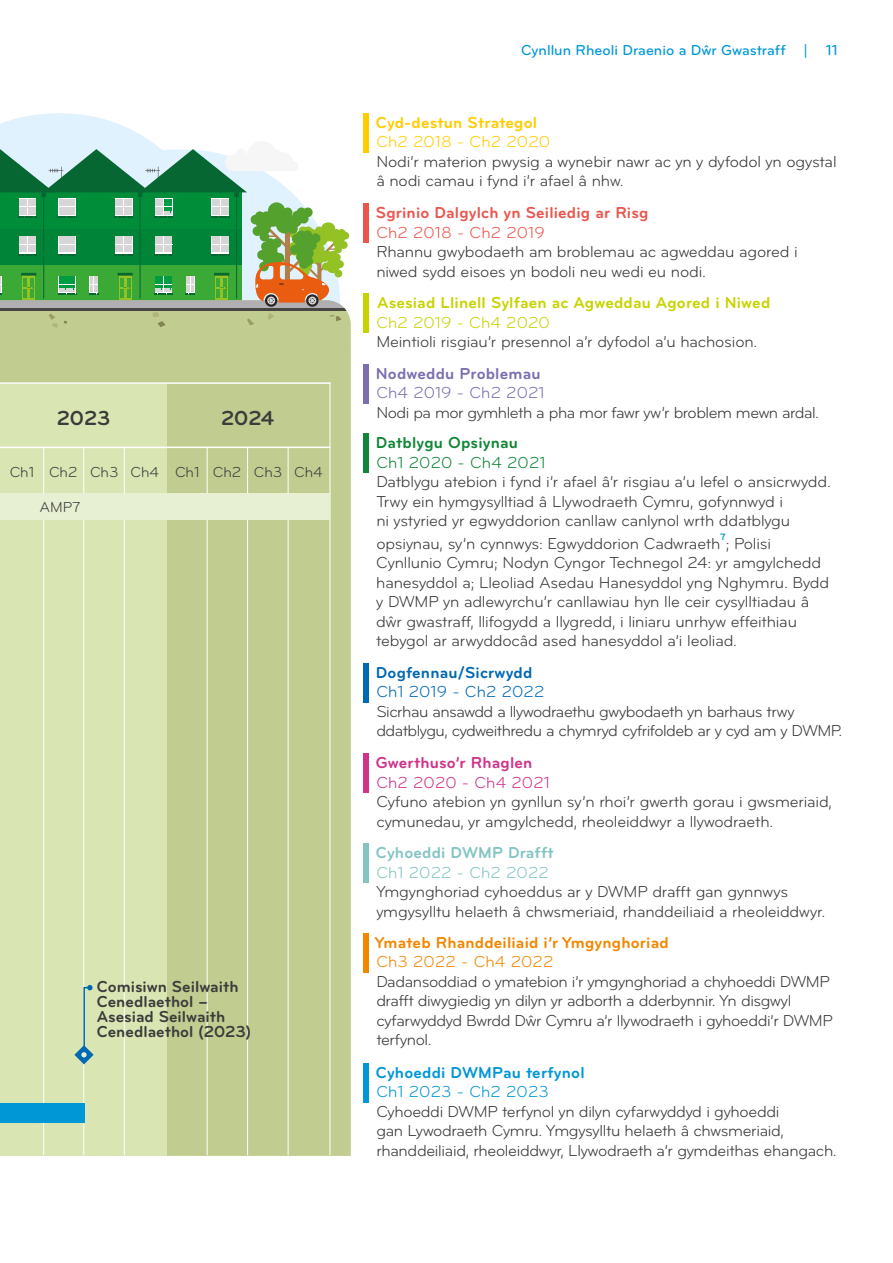
<style>
.page{position:relative;width:893px;height:1263px;background:#fff}
.page>*{position:absolute;margin:0;border:0;box-sizing:border-box;transform-origin:0 0}
.t1{font:21px "Bryant Pro Bold Alternate";letter-spacing:-.005em;color:#3c3c3b}
.t2{font:16.5px/19.5px "Bryant Pro";letter-spacing:-.01em;color:#3c3c3b}
.t3{font:16.5px/19.5px "Bryant Pro";letter-spacing:-.03em;color:#3c3c3b}
.t4{font:700 16.5px/15px "Bryant Pro";color:#3c3c3b}
.t5{font:700 16.5px "Bryant Pro";letter-spacing:.01em;color:#c8d300}
.t6{font:700 16.5px "Bryant Pro";letter-spacing:.01em;color:#f18700}
.t7{font:700 16.5px "Bryant Pro";letter-spacing:.01em;color:#ea564e}
.t8{font:700 16.5px "Bryant Pro";letter-spacing:.01em;color:#0097d7}
.t9{font:700 16.5px "Bryant Pro";letter-spacing:.01em;color:#fc0}
.t10{font:700 16.5px "Bryant Pro";letter-spacing:.01em;color:#0069b4}
.t11{font:700 16.5px "Bryant Pro";letter-spacing:.01em;color:#cf338a}
.t12{font:700 16.5px "Bryant Pro";letter-spacing:.01em;color:#84c5c3}
.t13{font:700 16.5px "Bryant Pro";letter-spacing:.01em;color:#7c6eb0}
.t14{font:700 16.5px "Bryant Pro";letter-spacing:.01em;color:#128637}
.t15{font:16.5px "Bryant Pro";letter-spacing:.01em;color:#fc0}
.t16{font:16.5px "Bryant Pro";letter-spacing:.01em;color:#7c6eb0}
.t17{font:16.5px "Bryant Pro";letter-spacing:.01em;color:#0069b4}
.t18{font:16.5px "Bryant Pro";letter-spacing:.01em;color:#cf338a}
.t19{font:16.5px "Bryant Pro";letter-spacing:.01em;color:#84c5c3}
.t20{font:16.5px "Bryant Pro";letter-spacing:.01em;color:#f18700}
.t21{font:16.5px "Bryant Pro";letter-spacing:.01em;color:#0097d7}
.t22{font:16.5px "Bryant Pro";letter-spacing:.01em;color:#128637}
.t23{font:16.5px "Bryant Pro";letter-spacing:.01em;color:#ea564e}
.t24{font:16.5px "Bryant Pro";letter-spacing:.01em;color:#c8d300}
.t25{font:500 15px "Bryant Pro";color:#0097d7}
.t26{font:15px "Bryant Pro";color:#3c3c3b}
.t27{font:700 9.6px "Bryant Pro";color:#0097d7}
</style>
<div class="page">
<svg style="left:0;top:113px;width:351px;height:234px"></svg>
<div style="left:0;top:347px;width:351px;height:809px;background:#c1cd90"></div>
<div style="left:0;top:384px;width:166px;height:772px;background:#d9e6b3"></div>
<hr style="left:0;top:447px;width:330px;height:1px;background:#fff">
<hr style="left:0;top:382px;width:330px;height:2px;background:#fff">
<hr style="left:43px;top:448px;width:1px;height:707px;background:#fff">
<hr style="left:207px;top:448px;width:1px;height:707px;background:#fff">
<hr style="left:83px;top:448px;width:1px;height:707px;background:#fff">
<hr style="left:247px;top:448px;width:1px;height:707px;background:#fff">
<hr style="left:124px;top:448px;width:1px;height:707px;background:#fff">
<hr style="left:288px;top:448px;width:1px;height:707px;background:#fff">
<hr style="left:330px;top:382px;width:1px;height:773px;background:#fff">
<div style="left:0;top:493px;width:330px;height:26px;background:#e8f0d3"></div>
<div style="left:364px;top:113px;width:5px;height:39px;background:#fc0"></div>
<div style="left:364px;top:364px;width:5px;height:39px;background:#7c6eb0"></div>
<div style="left:364px;top:663px;width:5px;height:39px;background:#0069b4"></div>
<div style="left:364px;top:753px;width:5px;height:39px;background:#cf338a"></div>
<div style="left:364px;top:843px;width:5px;height:39px;background:#84c5c3"></div>
<div style="left:364px;top:933px;width:5px;height:39px;background:#f18700"></div>
<div style="left:364px;top:1063px;width:5px;height:39px;background:#0097d7"></div>
<div style="left:364px;top:434px;width:5px;height:39px;background:#128637"></div>
<div style="left:364px;top:203px;width:5px;height:39px;background:#ea564e"></div>
<div style="left:364px;top:293px;width:5px;height:39px;background:#c8d300"></div>
<div style="left:0;top:1104px;width:84px;height:19px;background:#0097d7"></div>
<svg style="left:74px;top:985px;width:20px;height:79px"></svg>
<p class="t1" style="left:57px;top:405px;width:55px">2023</p>
<p class="t1" style="left:221px;top:405px;width:54px">2024</p>
<p class="t26" style="left:10px;top:463px;width:315px">Ch1 Ch2 Ch3 Ch4 Ch1 Ch2 Ch3 Ch4</p>
<p class="t26" style="left:39px;top:498px;width:43px">AMP7</p>
<p class="t4" style="left:97px;top:979px;width:156px">Comisiwn Seilwaith<br>Cenedlaethol –<br>Asesiad Seilwaith<br>Cenedlaethol (2023)</p>
<p class="t25" style="left:521px;top:41px;width:318px">Cynllun Rheoli Draenio a Dŵr Gwastraff | 11</p>
<p class="t9" style="left:376px;top:112px;width:163px">Cyd-destun Strategol</p>
<p class="t15" style="left:376px;top:132px;width:175px">Ch2 2018 - Ch2 2020</p>
<p class="t2" style="left:376px;top:152px;width:462px">Nodi’r materion pwysig a wynebir nawr ac yn y dyfodol yn ogystal â nodi camau i fynd i’r afael â nhw.</p>
<p class="t7" style="left:376px;top:202px;width:274px">Sgrinio Dalgylch yn Seiliedig ar Risg</p>
<p class="t23" style="left:376px;top:222px;width:170px">Ch2 2018 - Ch2 2019</p>
<p class="t2" style="left:376px;top:242px;width:423px">Rhannu gwybodaeth am broblemau ac agweddau agored i niwed sydd eisoes yn bodoli neu wedi eu nodi.</p>
<p class="t5" style="left:377px;top:292px;width:395px">Asesiad Llinell Sylfaen ac Agweddau Agored i Niwed</p>
<p class="t24" style="left:376px;top:312px;width:175px">Ch2 2019 - Ch4 2020</p>
<p class="t2" style="left:376px;top:332px;width:383px">Meintioli risgiau’r presennol a’r dyfodol a’u hachosion.</p>
<p class="t13" style="left:376px;top:363px;width:166px">Nodweddu Problemau</p>
<p class="t16" style="left:376px;top:383px;width:170px">Ch4 2019 - Ch2 2021</p>
<p class="t3" style="left:376px;top:403px;width:444px">Nodi pa mor gymhleth a pha mor fawr yw’r broblem mewn ardal.</p>
<p class="t14" style="left:376px;top:433px;width:144px">Datblygu Opsiynau</p>
<p class="t22" style="left:376px;top:453px;width:171px">Ch1 2020 - Ch4 2021</p>
<p class="t2" style="left:376px;top:472px;width:456px">Datblygu atebion i fynd i’r afael â’r risgiau a’u lefel o ansicrwydd.<br>Trwy ein hymgysylltiad â Llywodraeth Cymru, gofynnwyd i<br>ni ystyried yr egwyddorion canllaw canlynol wrth ddatblygu</p>
<p class="t2" style="left:376px;top:534px;width:396px">opsiynau, sy’n cynnwys: Egwyddorion Cadwraeth ; Polisi</p>
<p class="t27" style="left:720px;top:531px;width:7px">7</p>
<p class="t2" style="left:376px;top:553px;width:454px">Cynllunio Cymru; Nodyn Cyngor Technegol 24: yr amgylchedd hanesyddol a; Lleoliad Asedau Hanesyddol yng Nghymru. Bydd y DWMP yn adlewyrchu’r canllawiau hyn lle ceir cysylltiadau â dŵr gwastraff, llifogydd a llygredd, i liniaru unrhyw effeithiau tebygol ar arwyddocâd ased hanesyddol a’i leoliad.</p>
<p class="t10" style="left:376px;top:662px;width:158px">Dogfennau/Sicrwydd</p>
<p class="t17" style="left:376px;top:682px;width:170px">Ch1 2019 - Ch2 2022</p>
<p class="t3" style="left:376px;top:702px;width:467px">Sicrhau ansawdd a llywodraethu gwybodaeth yn barhaus trwy ddatblygu, cydweithredu a chymryd cyfrifoldeb ar y cyd am y DWMP.</p>
<p class="t11" style="left:376px;top:752px;width:158px">Gwerthuso’r Rhaglen</p>
<p class="t18" style="left:376px;top:772px;width:175px">Ch2 2020 - Ch4 2021</p>
<p class="t2" style="left:376px;top:792px;width:457px">Cyfuno atebion yn gynllun sy’n rhoi’r gwerth gorau i gwsmeriaid, cymunedau, yr amgylchedd, rheoleiddwyr a llywodraeth.</p>
<p class="t12" style="left:376px;top:842px;width:179px">Cyhoeddi DWMP Drafft</p>
<p class="t19" style="left:376px;top:862px;width:174px">Ch1 2022 - Ch2 2022</p>
<p class="t2" style="left:376px;top:882px;width:450px">Ymgynghoriad cyhoeddus ar y DWMP drafft gan gynnwys ymgysylltu helaeth â chwsmeriaid, rhanddeiliaid a rheoleiddwyr.</p>
<p class="t6" style="left:375px;top:932px;width:296px">Ymateb Rhanddeiliaid i’r Ymgynghoriad</p>
<p class="t20" style="left:376px;top:952px;width:179px">Ch3 2022 - Ch4 2022</p>
<p class="t2" style="left:376px;top:972px;width:458px">Dadansoddiad o ymatebion i’r ymgynghoriad a chyhoeddi DWMP drafft diwygiedig yn dilyn yr adborth a dderbynnir. Yn disgwyl cyfarwyddyd Bwrdd Dŵr Cymru a’r llywodraeth i gyhoeddi’r DWMP terfynol.</p>
<p class="t8" style="left:376px;top:1062px;width:210px">Cyhoeddi DWMPau terfynol</p>
<p class="t21" style="left:376px;top:1082px;width:174px">Ch1 2023 - Ch2 2023</p>
<p class="t2" style="left:376px;top:1102px;width:462px">Cyhoeddi DWMP terfynol yn dilyn cyfarwyddyd i gyhoeddi<br>gan Lywodraeth Cymru. Ymgysylltu helaeth â chwsmeriaid, rhanddeiliaid, rheoleiddwyr, Llywodraeth a’r gymdeithas ehangach.</p>
</div>
